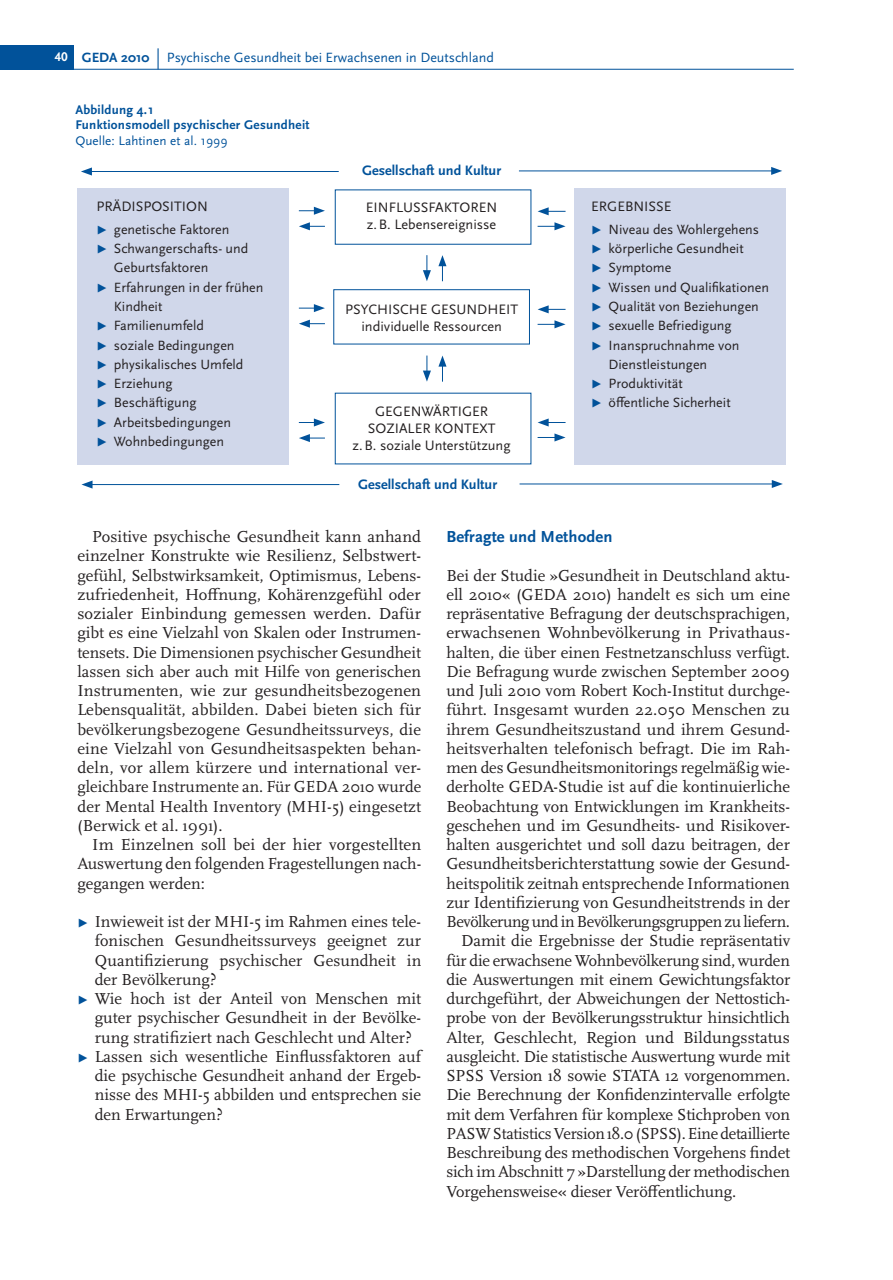
<style>
.page{position:relative;width:893px;height:1280px;background:#fff}
.page>*{position:absolute;margin:0;border:0;box-sizing:border-box;transform-origin:0 0}
.txt_Fließtext{font:16.62px/19.2px "Scala Pro";color:#231f20;text-align:justify}
.txt_Fließtext_ohne_E{font:16.62px/19.2px "Scala Pro";color:#231f20;text-align:justify}
.txt_Überschrift_2{font:700 16.62px "Scala Sans Pro";letter-spacing:.01em;color:#01529a}
.t1{font:14.35px/17.2px "Scala Sans Pro";color:#231f20;text-align:center}
.t2{font:700 14.35px "Scala Sans Pro";color:#01529a}
.t3{font:14px/19.2px "Scala Sans Pro";color:#231f20}
.Pagina_links{font:14px "Scala Sans Pro";color:#01529a}
.Abb_Tab_Titel{font:700 13.12px/15.4px "Scala Sans Pro";letter-spacing:.02em;color:#01529a}
.Abb_Tab_Quelle{font:13.12px "Scala Sans Pro";letter-spacing:.005em;color:#01529a}
.s1{font-weight:700;font-size:13.12px;color:#fff}
.s2{font-weight:700}
.s3{font-family:"Scala Pro";font-weight:700;font-size:21px}
.s4{font-family:"Scala Pro";font-size:17.5px;color:#01529a}
.s5{font-size:17.5px;color:#01529a}
.s6{font-family:"Scala Sans Pro"}
</style>
<div class="page">
<div style="left:0;top:45px;width:74px;height:24px;background:#01529a"></div>
<hr style="left:0;top:69px;width:794px;height:1px;background:#01529a">
<div style="left:78px;top:188px;width:211px;height:277px;background:#d0d7ea"></div>
<div style="left:574px;top:189px;width:211px;height:276px;background:#d0d7ea"></div>
<svg style="left:538px;top:222px;width:28px;height:8px"></svg>
<hr style="left:520px;top:483px;width:255px;height:1px;background:#01529a">
<svg style="left:772px;top:480px;width:11px;height:8px"></svg>
<hr style="left:519px;top:170px;width:255px;height:1px;background:#01529a">
<svg style="left:771px;top:167px;width:11px;height:8px"></svg>
<svg style="left:538px;top:320px;width:28px;height:8px"></svg>
<svg style="left:538px;top:433px;width:28px;height:8px"></svg>
<svg style="left:299px;top:304px;width:26px;height:8px"></svg>
<svg style="left:438px;top:255px;width:8px;height:26px"></svg>
<svg style="left:438px;top:356px;width:8px;height:26px"></svg>
<svg style="left:299px;top:207px;width:26px;height:8px"></svg>
<svg style="left:299px;top:418px;width:26px;height:8px"></svg>
<svg style="left:538px;top:207px;width:28px;height:8px"></svg>
<svg style="left:538px;top:305px;width:28px;height:8px"></svg>
<svg style="left:538px;top:418px;width:28px;height:8px"></svg>
<hr style="left:90px;top:484px;width:249px;height:1px;background:#01529a">
<svg style="left:81px;top:480px;width:12px;height:9px"></svg>
<hr style="left:89px;top:171px;width:250px;height:1px;background:#01529a">
<svg style="left:81px;top:167px;width:11px;height:9px"></svg>
<svg style="left:299px;top:320px;width:26px;height:8px"></svg>
<svg style="left:423px;top:255px;width:8px;height:26px"></svg>
<svg style="left:423px;top:356px;width:8px;height:26px"></svg>
<svg style="left:299px;top:222px;width:26px;height:8px"></svg>
<svg style="left:299px;top:434px;width:26px;height:8px"></svg>
<div style="left:333px;top:289px;width:197px;height:55px;border:1px solid #01529a"></div>
<p class="Pagina_links" style="left:55px;top:49px;width:440px"><span class="s1">40</span> <span class="s2">GEDA 2010</span> <span class="s3">|</span> Psychische Gesundheit bei Erwachsenen in Deutschland</p>
<p class="Abb_Tab_Titel" style="left:75px;top:102px;width:236px">Abbildung 4.1<br>Funktionsmodell psychischer Gesundheit</p>
<p class="Abb_Tab_Quelle" style="left:75px;top:133px;width:154px">Quelle: Lahtinen et al. 1999</p>
<p class="t1" style="left:97px;top:198px;width:113px">PRÄDISPOSITION</p>
<p class="t3" style="left:97px;top:220px;width:134px"><span class="s4">▶</span> genetische Faktoren</p>
<p class="t3" style="left:114px;top:239px;width:136px;text-indent:-17px"><span class="s4">▶</span> Schwangerschafts- und<br>Geburtsfaktoren</p>
<p class="t3" style="left:114px;top:278px;width:151px;text-indent:-17px"><span class="s4">▶</span> Erfahrungen in der frühen<br>Kindheit</p>
<p class="t3" style="left:97px;top:316px;width:109px"><span class="s4">▶</span> Familienumfeld</p>
<p class="t3" style="left:97px;top:335px;width:139px"><span class="s4">▶</span> soziale Bedingungen</p>
<p class="t3" style="left:97px;top:355px;width:148px"><span class="s4">▶</span> physikalisches Umfeld</p>
<p class="t3" style="left:97px;top:374px;width:77px"><span class="s4">▶</span> Erziehung</p>
<p class="t3" style="left:97px;top:393px;width:101px"><span class="s4">▶</span> Beschäftigung</p>
<p class="t3" style="left:97px;top:412px;width:136px"><span class="s4">▶</span> Arbeitsbedingungen</p>
<p class="t3" style="left:97px;top:432px;width:129px"><span class="s4">▶</span> Wohnbedingungen</p>
<p class="t2" style="left:362px;top:162px;width:141px">Gesellschaft und Kultur</p>
<p class="t1" style="left:366px;top:199px;width:133px">EINFLUSSFAKTOREN</p>
<p class="t1" style="left:367px;top:216px;width:131px">z.B. Lebensereignisse</p>
<p class="t1" style="left:345px;top:300px;width:175px">PSYCHISCHE GESUNDHEIT individuelle Ressourcen</p>
<p class="t1" style="left:368px;top:402px;width:129px">GEGENWÄRTIGER<br>SOZIALER KONTEXT</p>
<p class="t1" style="left:353px;top:437px;width:160px">z.B. soziale Unterstützung</p>
<p class="t2" style="left:358px;top:476px;width:141px">Gesellschaft und Kultur</p>
<p class="t1" style="left:591px;top:198px;width:82px">ERGEBNISSE</p>
<p class="t3" style="left:591px;top:220px;width:169px"><span class="s4">▶</span> Niveau des Wohlergehens</p>
<p class="t3" style="left:591px;top:239px;width:154px"><span class="s4">▶</span> körperliche Gesundheit</p>
<p class="t3" style="left:591px;top:258px;width:82px"><span class="s4">▶</span> Symptome</p>
<p class="t3" style="left:591px;top:278px;width:179px"><span class="s4">▶</span> Wissen und Qualifikationen</p>
<p class="t3" style="left:591px;top:297px;width:169px"><span class="s4">▶</span> Qualität von Beziehungen</p>
<p class="t3" style="left:591px;top:316px;width:142px"><span class="s4">▶</span> sexuelle Befriedigung</p>
<p class="t3" style="left:608px;top:335px;width:132px;text-indent:-17px"><span class="s4">▶</span> Inanspruchnahme von<br>Dienstleistungen</p>
<p class="t3" style="left:591px;top:374px;width:93px"><span class="s4">▶</span> Produktivität</p>
<p class="t3" style="left:591px;top:393px;width:141px"><span class="s4">▶</span> öffentliche Sicherheit</p>
<p class="txt_Fließtext" style="left:77px;top:527px;width:345px;text-indent:15px">Positive psychische Gesundheit kann anhand einzelner Konstrukte wie Resilienz, Selbstwert&shy;gefühl, Selbstwirksamkeit, Optimismus, Lebens&shy;zufriedenheit, Hoffnung, Kohärenzgefühl oder sozialer Einbindung gemessen werden. Dafür gibt es eine Vielzahl von Skalen oder Instrumen&shy;tensets. Die Dimensionen psychischer Gesundheit lassen sich aber auch mit Hilfe von generischen Instrumenten, wie zur gesundheitsbezogenen Lebensqualität, abbilden. Dabei bieten sich für bevölkerungsbezogene Gesundheitssurveys, die eine Vielzahl von Gesundheitsaspekten behan&shy;deln, vor allem kürzere und international ver&shy;gleichbare Instrumente an. Für GEDA 2010 wurde der Mental Health Inventory (MHI-5) eingesetzt (Berwick et al. 1991).</p>
<p class="txt_Fließtext" style="left:77px;top:835px;width:346px;text-indent:15px">Im Einzelnen soll bei der hier vorgestellten Auswertung den folgenden Fragestellungen nach&shy;gegangen werden:</p>
<p class="txt_Fließtext_ohne_E" style="left:95px;top:912px;width:328px;text-indent:-17px"><span class="s5">▶</span> Inwieweit ist der MHI-5 im Rahmen eines tele&shy;fonischen Gesundheitssurveys geeignet zur Quantifizierung psychischer Gesundheit in der Bevölkerung?</p>
<p class="txt_Fließtext_ohne_E" style="left:95px;top:989px;width:328px;text-indent:-17px"><span class="s5">▶</span> Wie hoch ist der Anteil von Menschen mit guter psychischer Gesundheit in der Bevölke&shy;rung stratifiziert nach Geschlecht und Alter?</p>
<p class="txt_Fließtext_ohne_E" style="left:95px;top:1047px;width:328px;text-indent:-17px"><span class="s5">▶</span> Lassen sich wesentliche Einflussfaktoren auf die psychische Gesundheit anhand der Ergeb&shy;nisse des MHI-5 abbilden und entsprechen sie den Erwartungen?</p>
<p class="txt_Überschrift_2" style="left:446px;top:527px;width:168px">Befragte und Methoden</p>
<p class="txt_Fließtext_ohne_E" style="left:446px;top:565px;width:345px">Bei der Studie »Gesundheit in Deutschland aktu&shy;ell 2010« (GEDA 2010) handelt es sich um eine repräsentative Befragung der deutschsprachigen, erwachsenen Wohnbevölkerung in Privathaus&shy;halten, die über einen Festnetzanschluss verfügt.<br>Die Befragung wurde zwischen September 2009 und Juli 2010 vom Robert Koch-Institut durchge&shy;führt. Insgesamt wurden 22.050 Menschen zu ihrem Gesundheitszustand und ihrem Gesund&shy;heitsverhalten telefonisch befragt. Die im Rah&shy;men des Gesundheitsmonitorings regelmäßig wie&shy;derholte GEDA-Studie ist auf die kontinuierliche Beobachtung von Entwicklungen im Krankheits&shy;geschehen und im Gesundheits- und Risikover&shy;halten ausgerichtet und soll dazu beitragen, der Gesundheitsberichterstattung sowie der Gesund&shy;heitspolitik zeitnah entsprechende Informationen zur Identifizierung von Gesundheitstrends in der Bevölkerung und in Bevölkerungsgruppen zu liefern.</p>
<p class="txt_Fließtext" style="left:446px;top:931px;width:345px;text-indent:15px">Damit die Ergebnisse der Studie repräsentativ für die erwachsene Wohnbevölkerung sind, wurden die Auswertungen mit einem Gewichtungsfaktor durchgeführt, der Abweichungen der Nettostich&shy;probe von der Bevölkerungsstruktur hinsichtlich Alter, Geschlecht, Region und Bildungsstatus ausgleicht. Die statistische Auswertung wurde mit SPSS Version 18 sowie STATA 12 vorgenommen.<br>Die Berechnung der Konfidenzintervalle erfolgte mit dem Verfahren für komplexe Stichproben von PASW Statistics Version 18.0 (SPSS). Eine detaillierte Beschreibung des methodischen Vorgehens findet sich im Abschnitt 7 »Darstellung der methodischen Vorgehensweise<span class="s6">«</span> dieser Veröffentlichung.</p>
</div>
